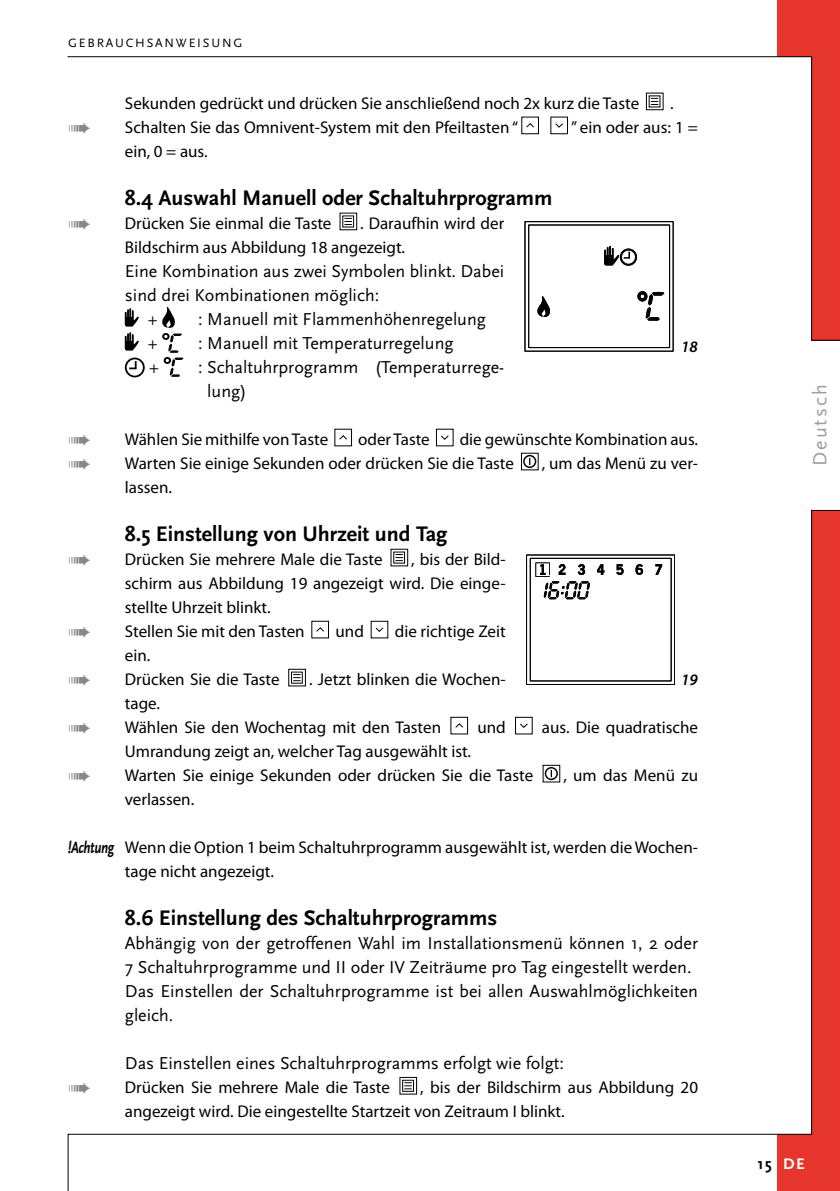
<style>
.page{position:relative;width:840px;height:1191px;background:#fff}
.page>*{position:absolute;margin:0;border:0;box-sizing:border-box;transform-origin:0 0}
.t1{font:700 22px "Scala Sans";color:#000}
.t2{font:20px "Scala Sans";letter-spacing:.105em;color:#9c9e9f}
.t3{font:18px/24px "Scala Sans";color:#000}
.t4{font:17px/24px "Myriad Pro";color:#000}
.t5{font:italic 600 16px "Myriad Pro";color:#000}
.t6{font:700 16px "Scala Sans";color:#000}
.t7{font:700 16px "Scala Sans";color:#fff}
.t8{font:12.6px "Scala Sans";letter-spacing:.145em;color:#000}
.s1{font-family:"Scala Sans";font-weight:700;font-style:italic}
</style>
<div class="page">
<svg style="left:810px;top:57px;width:29px;height:283px"></svg>
<svg style="left:811px;top:510px;width:28px;height:624px"></svg>
<div style="left:645px;top:93px;width:18px;height:17px;border:1px solid #000"></div>
<svg style="left:650px;top:98px;width:8px;height:7px"></svg>
<svg style="left:526px;top:123px;width:8px;height:5px"></svg>
<svg style="left:555px;top:123px;width:8px;height:5px"></svg>
<div style="left:339px;top:213px;width:18px;height:17px;border:1px solid #000"></div>
<svg style="left:344px;top:218px;width:8px;height:7px"></svg>
<svg style="left:125px;top:308px;width:14px;height:18px"></svg>
<svg style="left:125px;top:332px;width:14px;height:18px"></svg>
<svg style="left:125px;top:357px;width:20px;height:20px"></svg>
<svg style="left:127px;top:359px;width:16px;height:17px"></svg>
<svg style="left:129px;top:361px;width:7px;height:8px"></svg>
<svg style="left:162px;top:307px;width:21px;height:70px"></svg>
<div style="left:334px;top:429px;width:18px;height:17px;border:1px solid #000"></div>
<svg style="left:339px;top:435px;width:8px;height:5px"></svg>
<div style="left:436px;top:429px;width:17px;height:17px;border:1px solid #000"></div>
<svg style="left:441px;top:435px;width:8px;height:5px"></svg>
<div style="left:521px;top:453px;width:17px;height:17px;border:1px solid #000"></div>
<div style="left:523px;top:455px;width:13px;height:13px;border:1px solid #000;border-radius:50%"></div>
<div style="left:390px;top:549px;width:18px;height:17px;border:1px solid #000"></div>
<svg style="left:395px;top:554px;width:7px;height:7px"></svg>
<div style="left:311px;top:621px;width:18px;height:17px;border:1px solid #000"></div>
<svg style="left:316px;top:627px;width:8px;height:5px"></svg>
<div style="left:370px;top:621px;width:18px;height:17px;border:1px solid #000"></div>
<svg style="left:375px;top:627px;width:9px;height:5px"></svg>
<svg style="left:293px;top:674px;width:7px;height:7px"></svg>
<svg style="left:455px;top:723px;width:8px;height:5px"></svg>
<div style="left:515px;top:717px;width:17px;height:17px;border:1px solid #000"></div>
<svg style="left:520px;top:723px;width:8px;height:5px"></svg>
<div style="left:542px;top:765px;width:18px;height:17px;border:1px solid #000"></div>
<div style="left:544px;top:767px;width:13px;height:13px;border:1px solid #000;border-radius:50%"></div>
<div style="left:399px;top:1077px;width:18px;height:17px;border:1px solid #000"></div>
<svg style="left:404px;top:1082px;width:7px;height:7px"></svg>
<div style="left:402px;top:1079px;width:11px;height:12px;border:1px solid #000"></div>
<div style="left:529px;top:558px;width:142px;height:123px;border:1px solid #000"></div>
<svg style="left:655px;top:564px;width:6px;height:11px"></svg>
<svg style="left:635px;top:564px;width:8px;height:11px"></svg>
<svg style="left:616px;top:564px;width:8px;height:11px"></svg>
<svg style="left:596px;top:564px;width:8px;height:11px"></svg>
<svg style="left:535px;top:562px;width:54px;height:37px"></svg>
<div style="left:524px;top:221px;width:149px;height:130px;border:1px solid #000"></div>
<div style="left:528px;top:225px;width:141px;height:123px;border:1px solid #000"></div>
<svg style="left:637px;top:291px;width:10px;height:10px"></svg>
<svg style="left:619px;top:248px;width:17px;height:18px"></svg>
<svg style="left:621px;top:250px;width:14px;height:14px"></svg>
<div style="left:620px;top:250px;width:15px;height:14px;border:1px solid #000;border-radius:50%"></div>
<svg style="left:604px;top:246px;width:25px;height:20px"></svg>
<svg style="left:639px;top:292px;width:25px;height:29px"></svg>
<svg style="left:537px;top:296px;width:13px;height:21px"></svg>
<div style="left:777px;top:1134px;width:62px;height:57px;background:#e5352c"></div>
<div style="left:777px;top:0;width:62px;height:57px;background:#e5352c"></div>
<hr style="left:68px;top:56px;width:743px;height:1px;background:#000">
<svg style="left:68px;top:1133px;width:743px;height:58px"></svg>
<p class="t8" style="left:68px;top:36px;width:176px">GEBRAUCHSANWEISUNG</p>
<p class="t4" style="left:125px;top:91px;width:515px">Sekunden gedrückt und drücken Sie anschließend noch 2x kurz die Taste</p>
<p class="t4" style="left:670px;top:91px;width:5px">.</p>
<p class="t4" style="left:125px;top:115px;width:394px">Schalten Sie das Omnivent-System mit den Pfeiltasten “</p>
<p class="t4" style="left:570px;top:115px;width:128px">” ein oder aus: 1 =</p>
<p class="t4" style="left:125px;top:139px;width:84px">ein, 0 = aus.</p>
<p class="t1" style="left:125px;top:186px;width:429px">8.4 Auswahl Manuell oder Schaltuhrprogramm</p>
<p class="t4" style="left:125px;top:211px;width:208px">Drücken Sie einmal die Taste</p>
<p class="t4" style="left:125px;top:211px;width:380px;text-indent:235px">. Daraufhin wird der<br>Bildschirm aus Abbildung 18 angezeigt.</p>
<p class="t3" style="left:125px;top:260px;width:380px">Eine Kombination aus zwei Symbolen blinkt. Dabei</p>
<p class="t3" style="left:125px;top:284px;width:256px">sind drei Kombinationen möglich:</p>
<p class="t3" style="left:148px;top:308px;width:11px">+</p>
<p class="t3" style="left:198px;top:308px;width:289px">: Manuell mit Flammenhöhenregelung</p>
<p class="t3" style="left:148px;top:332px;width:11px">+</p>
<p class="t3" style="left:198px;top:332px;width:257px">: Manuell mit Temperaturregelung</p>
<p class="t3" style="left:149px;top:356px;width:11px">+</p>
<p class="t3" style="left:207px;top:356px;width:298px;text-indent:-9px">: Schaltuhrprogramm (Temperaturrege&shy;lung)</p>
<p class="t4" style="left:125px;top:427px;width:205px">Wählen Sie mithilfe von Taste</p>
<p class="t4" style="left:358px;top:427px;width:73px">oder Taste</p>
<p class="t4" style="left:459px;top:427px;width:240px">die gewünschte Kombination aus.</p>
<p class="t4" style="left:125px;top:451px;width:390px">Warten Sie einige Sekunden oder drücken Sie die Taste</p>
<p class="t4" style="left:541px;top:451px;width:158px">, um das Menü zu ver-</p>
<p class="t4" style="left:125px;top:475px;width:49px">lassen.</p>
<p class="t1" style="left:125px;top:522px;width:324px">8.5 Einstellung von Uhrzeit und Tag</p>
<p class="t4" style="left:125px;top:547px;width:259px">Drücken Sie mehrere Male die Taste</p>
<p class="t5" style="left:680px;top:336px;width:18px">18</p>
<p class="t4" style="left:125px;top:547px;width:382px;text-align:justify;text-indent:286px">, bis der Bild&shy;schirm aus Abbildung 19 angezeigt wird. Die einge&shy;stellte Uhrzeit blinkt.</p>
<p class="t4" style="left:125px;top:619px;width:181px">Stellen Sie mit den Tasten</p>
<p class="t4" style="left:335px;top:619px;width:30px">und</p>
<p class="t4" style="left:395px;top:619px;width:112px">die richtige Zeit</p>
<p class="t4" style="left:125px;top:643px;width:27px">ein.</p>
<p class="t4" style="left:125px;top:667px;width:156px">Drücken Sie die Taste</p>
<p class="t4" style="left:309px;top:667px;width:198px">. Jetzt blinken die Wochen-</p>
<p class="t4" style="left:125px;top:691px;width:37px">tage.</p>
<p class="t4" style="left:125px;top:715px;width:317px">Wählen Sie den Wochentag mit den Tasten</p>
<p class="t4" style="left:477px;top:715px;width:30px">und</p>
<p class="t4" style="left:541px;top:715px;width:157px">aus. Die quadratische</p>
<p class="t4" style="left:125px;top:739px;width:347px">Umrandung zeigt an, welcher Tag ausgewählt ist.</p>
<p class="t4" style="left:125px;top:763px;width:409px">Warten Sie einige Sekunden oder drücken Sie die Taste</p>
<p class="t4" style="left:563px;top:763px;width:136px">, um das Menü zu</p>
<p class="t4" style="left:125px;top:787px;width:71px">verlassen.</p>
<p class="t4" style="left:125px;top:835px;width:574px;text-indent:-57px"><span class="s1">!Achtung</span> Wenn die Option 1 beim Schaltuhrprogramm ausgewählt ist, werden die Wochen&shy;tage nicht angezeigt.</p>
<p class="t1" style="left:125px;top:906px;width:374px">8.6 Einstellung des Schaltuhrprogramms</p>
<p class="t3" style="left:125px;top:932px;width:574px">Abhängig von der getroffenen Wahl im Installationsmenü können 1, 2 oder 7 Schaltuhrprogramme und II oder IV Zeiträume pro Tag eingestellt werden.<br>Das Einstellen der Schaltuhrprogramme ist bei allen Auswahlmöglichkeiten gleich.</p>
<p class="t3" style="left:125px;top:1052px;width:440px">Das Einstellen eines Schaltuhrprogramms erfolgt wie folgt:</p>
<p class="t4" style="left:125px;top:1075px;width:266px">Drücken Sie mehrere Male die Taste</p>
<p class="t5" style="left:680px;top:670px;width:18px">19</p>
<p class="t4" style="left:125px;top:1075px;width:574px;text-indent:295px">, bis der Bildschirm aus Abbildung 20 angezeigt wird. Die eingestellte Startzeit von Zeitraum I blinkt.</p>
<p class="t2" style="left:808px;top:466px;width:83px;rotate:-90deg">Deutsch</p>
<p class="t6" style="left:757px;top:1154px;width:16px">15</p>
<p class="t7" style="left:782px;top:1154px;width:23px">DE</p>
</div>
